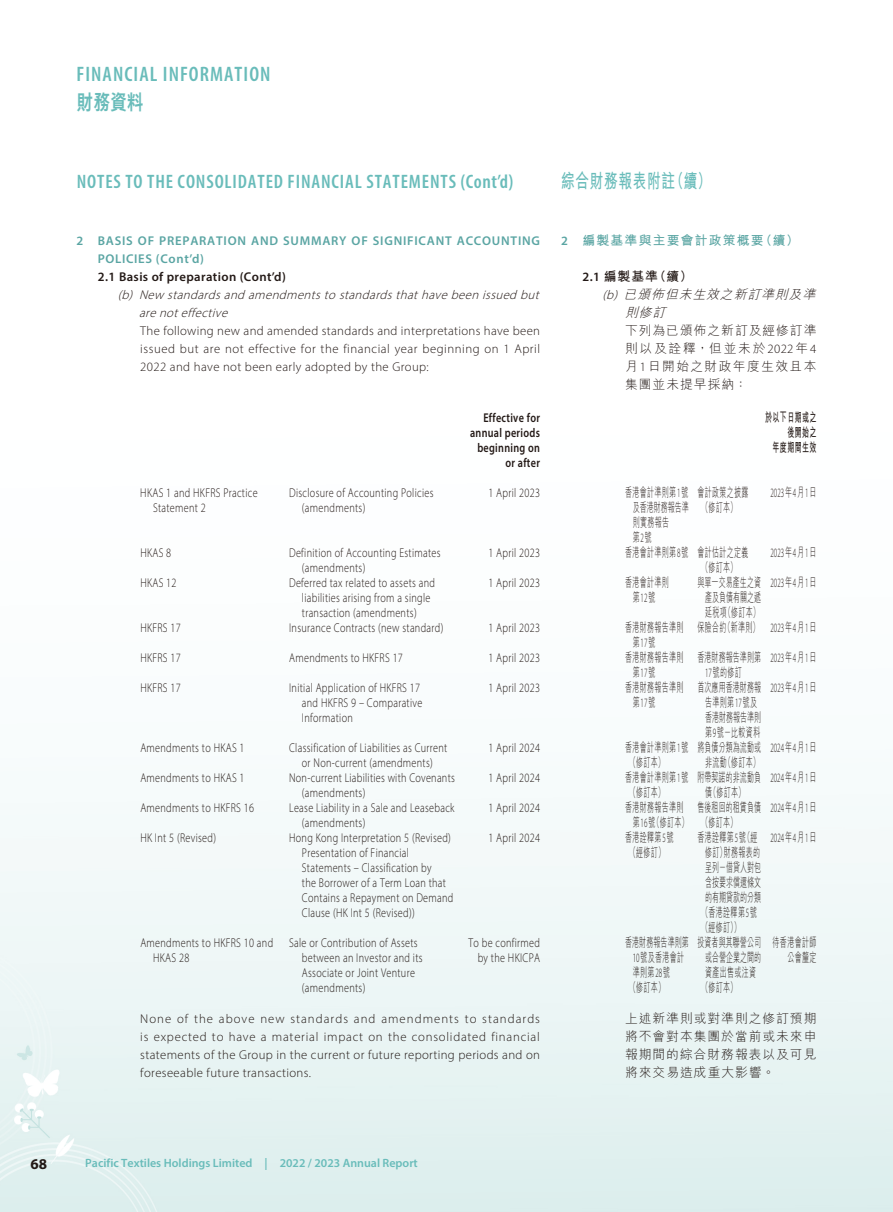
<style>
.page{position:relative;width:893px;height:1212px;background:#fff}
.page>*{position:absolute;margin:0;border:0;box-sizing:border-box;transform-origin:0 0}
.t1{font:600 condensed 21px "Myriad Pro";letter-spacing:.05em;color:#69bcba}
.t2{font:800 21px "M Hei HK";color:#69bcba;scale:.8 1}
.t3{font:600 condensed 19.5px "Myriad Pro";letter-spacing:.045em;color:#69bcba}
.t4{font:700 19.5px "M Hei HK";letter-spacing:.05em;color:#69bcba;scale:.7 1}
.t5{font:700 15px "Myriad Pro";color:#231916}
.t6{font:300 12.75px/15px "Myriad Pro";letter-spacing:.03em;color:#231916;scale:.8 1}
.t7{font:300 12.75px/18px "Myriad Pro";letter-spacing:.03em;color:#231916;text-align:justify}
.t8{font:300 12.75px/15px "M Hei HK";letter-spacing:.05em;color:#231916;scale:.55 1}
.t9{font:300 12.75px/15px "M Hei HK";letter-spacing:.01em;color:#231916;scale:.55 1}
.t10{font:300 12.75px/18px "M Hei HK";letter-spacing:.05em;color:#231916;text-align:justify}
.t11{font:300 12.75px "Myriad Pro";letter-spacing:.03em;color:#231916;scale:.55 1}
.t12{font:italic 300 12.75px/18px "Myriad Pro";color:#231916}
.t13{font:600 12.75px/18px "Myriad Pro";letter-spacing:.06em;color:#5aa5a3}
.t14{font:300 12.75px/15px "M Hei HK";color:#231916;scale:.55 1}
.t15{font:600 12.75px/15px "Myriad Pro";letter-spacing:.03em;color:#231916;text-align:right;scale:.8 1}
.t16{font:600 12.75px "Myriad Pro";letter-spacing:.03em;color:#231916}
.t17{font:italic 300 12.75px "M Hei HK";color:#231916}
.t18{font:700 12.75px "M Hei HK";letter-spacing:.1em;color:#5aa5a3}
.t19{font:700 12.75px/15px "M Hei HK";letter-spacing:.05em;color:#231916;text-align:right;scale:.55 1}
.t20{font:700 12.75px "M Hei HK";letter-spacing:.05em;color:#231916}
.t21{font:600 12px "Myriad Pro";color:#69bcba}
.s1{font-family:"Myriad Pro";font-weight:600}
.s2{font-family:"Myriad Pro"}
.s3{font-family:"M Hei HK"}
</style>
<div class="page">
<h1 class="t1" style="left:77px;top:61px;width:195px">FINANCIAL INFORMATION</h1>
<h1 class="t2" style="left:77px;top:91px;width:85px">財務資料</h1>
<h2 class="t3" style="left:77px;top:169px;width:438px">NOTES TO THE CONSOLIDATED FINANCIAL STATEMENTS (Cont’d)</h2>
<h2 class="t4" style="left:561px;top:166px;width:216px">綜合財務報表附註（續）</h2>
<p class="t13" style="left:98px;top:232px;width:444px;text-indent:-21px">2 BASIS OF PREPARATION AND SUMMARY OF SIGNIFICANT ACCOUNTING<br>POLICIES (Cont’d)</p>
<p class="t16" style="left:98px;top:269px;width:190px">2.1 Basis of preparation (Cont’d)</p>
<p class="t12" style="left:139px;top:286px;width:405px;text-indent:-21px">(b) New standardsand amendmentsto standardsthathavebeen issued but arenoteffective</p>
<p class="t7" style="left:140px;top:322px;width:401px">The following new and amended standards and interpretations have been issued but are not effective for the financial year beginning on 1 April 2022 and have not been early adopted by the Group:</p>
<p class="t15" style="left:470px;top:410px;width:89px">Effective for annual periods beginning on or after</p>
<p class="t6" style="left:153px;top:485px;width:132px;text-indent:-13px">HKAS 1 and HKFRS Practice<br>Statement 2</p>
<p class="t6" style="left:302px;top:485px;width:166px;text-indent:-13px">Disclosure of Accounting Policies (amendments)</p>
<p class="t6" style="left:488px;top:485px;width:66px">1 April 2023</p>
<p class="t6" style="left:140px;top:545px;width:40px">HKAS 8</p>
<p class="t6" style="left:302px;top:545px;width:175px;text-indent:-13px">Definition of Accounting Estimates (amendments)</p>
<p class="t6" style="left:488px;top:545px;width:66px">1 April 2023</p>
<p class="t6" style="left:140px;top:575px;width:47px">HKAS 12</p>
<p class="t6" style="left:302px;top:575px;width:168px;text-indent:-13px">Deferred tax related to assets and liabilities arising from a single transaction (amendments)</p>
<p class="t6" style="left:488px;top:575px;width:66px">1 April 2023</p>
<p class="t6" style="left:140px;top:620px;width:52px">HKFRS 17</p>
<p class="t6" style="left:289px;top:620px;width:194px">Insurance Contracts (new standard)</p>
<p class="t6" style="left:488px;top:620px;width:66px">1 April 2023</p>
<p class="t6" style="left:140px;top:650px;width:52px">HKFRS 17</p>
<p class="t6" style="left:289px;top:650px;width:144px">Amendments to HKFRS 17</p>
<p class="t6" style="left:488px;top:650px;width:66px">1 April 2023</p>
<p class="t6" style="left:140px;top:680px;width:52px">HKFRS 17</p>
<p class="t6" style="left:302px;top:680px;width:152px;text-indent:-13px">Initial Application of HKFRS 17 and HKFRS 9 – Comparative<br>Information</p>
<p class="t6" style="left:488px;top:680px;width:66px">1 April 2023</p>
<p class="t6" style="left:140px;top:740px;width:132px">Amendments to HKAS 1</p>
<p class="t6" style="left:289px;top:740px;width:199px;text-align:center">Classification of Liabilities as Current or Non-current (amendments)</p>
<p class="t6" style="left:488px;top:740px;width:66px">1 April 2024</p>
<p class="t6" style="left:140px;top:770px;width:132px">Amendments to HKAS 1</p>
<p class="t6" style="left:302px;top:770px;width:193px;text-indent:-13px">Non-current Liabilities with Covenants (amendments)</p>
<p class="t6" style="left:488px;top:770px;width:66px">1 April 2024</p>
<p class="t6" style="left:140px;top:800px;width:144px">Amendments to HKFRS 16</p>
<p class="t6" style="left:302px;top:800px;width:192px;text-indent:-13px">Lease Liability in a Sale and Leaseback (amendments)</p>
<p class="t6" style="left:488px;top:800px;width:66px">1 April 2024</p>
<p class="t6" style="left:140px;top:830px;width:96px">HK Int 5 (Revised)</p>
<p class="t6" style="left:302px;top:830px;width:191px;text-indent:-13px">Hong Kong Interpretation 5 (Revised)<br>Presentation of Financial<br>Statements – Classification by<br>the Borrower of a Term Loan that<br>Contains a Repayment on Demand<br>Clause (HK Int 5 (Revised))</p>
<p class="t6" style="left:488px;top:830px;width:66px">1 April 2024</p>
<p class="t6" style="left:153px;top:935px;width:152px;text-indent:-13px">Amendments to HKFRS 10 and<br>HKAS 28</p>
<p class="t6" style="left:302px;top:935px;width:152px;text-indent:-13px">Sale or Contribution of Assets between an Investor and its<br>Associate or Joint Venture (amendments)</p>
<p class="t6" style="left:468px;top:935px;width:91px;text-align:right">To be confirmed by the HKICPA</p>
<p class="t7" style="left:140px;top:1010px;width:401px">None of the above new standards and amendments to standards is expected to have a material impact on the consolidated financial statements of the Group in the current or future reporting periods and on foreseeable future transactions.</p>
<p class="t18" style="left:561px;top:231px;width:239px"><span class="s1">2</span> 編製基準與主要會計政策概要（續）</p>
<p class="t20" style="left:583px;top:267px;width:111px"><span class="s1">2.1</span> 編製基準（續）</p>
<p class="t17" style="left:602px;top:288px;width:217px"><span class="s2">(b)</span> 已頒佈但未生效之新訂準則及準</p>
<p class="t17" style="left:625px;top:306px;width:45px">則修訂</p>
<p class="t10" style="left:625px;top:321px;width:193px">下列為已頒佈之新訂及經修訂準則以及詮釋，但並未於<span class="s2">2022</span>年<span class="s2">4</span>月<span class="s2">1</span>日開始之財政年度生效且本集團並未提早採納：</p>
<p class="t19" style="left:765px;top:409px;width:95px">於以下日期或之後開始之<br>年度期間生效</p>
<p class="t8" style="left:633px;top:485px;width:104px;text-indent:-8px">香港會計準則第<span class="s2">1</span>號及香港財務報告準則實務報告<br>第<span class="s2">2</span>號</p>
<p class="t8" style="left:697px;top:485px;width:95px;text-align:center">會計政策之披露（修訂本）</p>
<p class="t11" style="left:770px;top:485px;width:85px">2023<span class="s3">年</span>4<span class="s3">月</span>1<span class="s3">日</span></p>
<p class="t8" style="left:701px;top:545px;width:87px;text-indent:-76px">香港會計準則第<span class="s2">8</span>號 會計估計之定義（修訂本）</p>
<p class="t11" style="left:770px;top:545px;width:85px">2023<span class="s3">年</span>4<span class="s3">月</span>1<span class="s3">日</span></p>
<p class="t8" style="left:625px;top:575px;width:81px;text-align:center">香港會計準則第<span class="s2">12</span>號</p>
<p class="t9" style="left:697px;top:575px;width:117px;text-align:center">與單一交易產生之資產及負債有關之遞延稅項（修訂本）</p>
<p class="t11" style="left:770px;top:575px;width:85px">2023<span class="s3">年</span>4<span class="s3">月</span>1<span class="s3">日</span></p>
<p class="t8" style="left:633px;top:620px;width:94px;text-indent:-8px">香港財務報告準則第<span class="s2">17</span>號</p>
<p class="t8" style="left:697px;top:620px;width:218px">保險合約（新準則） <span class="s2">2023</span>年<span class="s2">4</span>月<span class="s2">1</span>日</p>
<p class="t8" style="left:633px;top:650px;width:94px;text-indent:-8px">香港財務報告準則第<span class="s2">17</span>號</p>
<p class="t9" style="left:705px;top:650px;width:104px;text-indent:-8px">香港財務報告準則第<br><span class="s2">17</span>號的修訂</p>
<p class="t11" style="left:770px;top:650px;width:85px">2023<span class="s3">年</span>4<span class="s3">月</span>1<span class="s3">日</span></p>
<p class="t8" style="left:633px;top:680px;width:94px;text-indent:-8px">香港財務報告準則第<span class="s2">17</span>號</p>
<p class="t9" style="left:697px;top:680px;width:117px;text-align:center">首次應用香港財務報告準則第<span class="s2">17</span>號及<br>香港財務報告準則第<span class="s2">9</span>號－比較資料</p>
<p class="t11" style="left:770px;top:680px;width:85px">2023<span class="s3">年</span>4<span class="s3">月</span>1<span class="s3">日</span></p>
<p class="t8" style="left:629px;top:740px;width:109px;text-indent:-4px">香港會計準則第<span class="s2">1</span>號（修訂本）</p>
<p class="t9" style="left:697px;top:740px;width:117px;text-align:center">將負債分類為流動或非流動（修訂本）</p>
<p class="t11" style="left:770px;top:740px;width:85px">2024<span class="s3">年</span>4<span class="s3">月</span>1<span class="s3">日</span></p>
<p class="t8" style="left:629px;top:770px;width:109px;text-indent:-4px">香港會計準則第<span class="s2">1</span>號（修訂本）</p>
<p class="t9" style="left:705px;top:770px;width:104px;text-indent:-8px">附帶契諾的非流動負債（修訂本）</p>
<p class="t11" style="left:770px;top:770px;width:85px">2024<span class="s3">年</span>4<span class="s3">月</span>1<span class="s3">日</span></p>
<p class="t8" style="left:633px;top:800px;width:103px;text-indent:-8px">香港財務報告準則第<span class="s2">16</span>號（修訂本）</p>
<p class="t9" style="left:701px;top:800px;width:110px;text-indent:-4px">售後租回的租賃負債（修訂本）</p>
<p class="t11" style="left:770px;top:800px;width:85px">2024<span class="s3">年</span>4<span class="s3">月</span>1<span class="s3">日</span></p>
<p class="t8" style="left:625px;top:830px;width:90px;text-align:center">香港詮釋第<span class="s2">5</span>號（經修訂）</p>
<p class="t14" style="left:701px;top:830px;width:110px;text-indent:-4px">香港詮釋第<span class="s2">5</span>號（經修訂）財務報表的呈列－借貸人對包含按要求償還條文的有期貸款的分類（香港詮釋第<span class="s2">5</span>號（經修訂））</p>
<p class="t11" style="left:770px;top:830px;width:85px">2024<span class="s3">年</span>4<span class="s3">月</span>1<span class="s3">日</span></p>
<p class="t8" style="left:629px;top:935px;width:110px;text-indent:-4px">香港財務報告準則第<br><span class="s2">10</span>號及香港會計準則第<span class="s2">28</span>號<br>（修訂本）</p>
<p class="t9" style="left:701px;top:935px;width:110px;text-indent:-4px">投資者與其聯營公司或合營企業之間的資產出售或注資（修訂本）</p>
<p class="t8" style="left:773px;top:935px;width:81px;text-align:right">待香港會計師公會釐定</p>
<p class="t10" style="left:625px;top:1009px;width:193px">上述新準則或對準則之修訂預期將不會對本集團於當前或未來申報期間的綜合財務報表以及可見將來交易造成重大影響。</p>
<p class="t5" style="left:30px;top:1154px;width:18px">68</p>
<p class="t21" style="left:85px;top:1155px;width:334px">Pacific Textiles Holdings Limited | 2022 / 2023 Annual Report</p>
</div>
